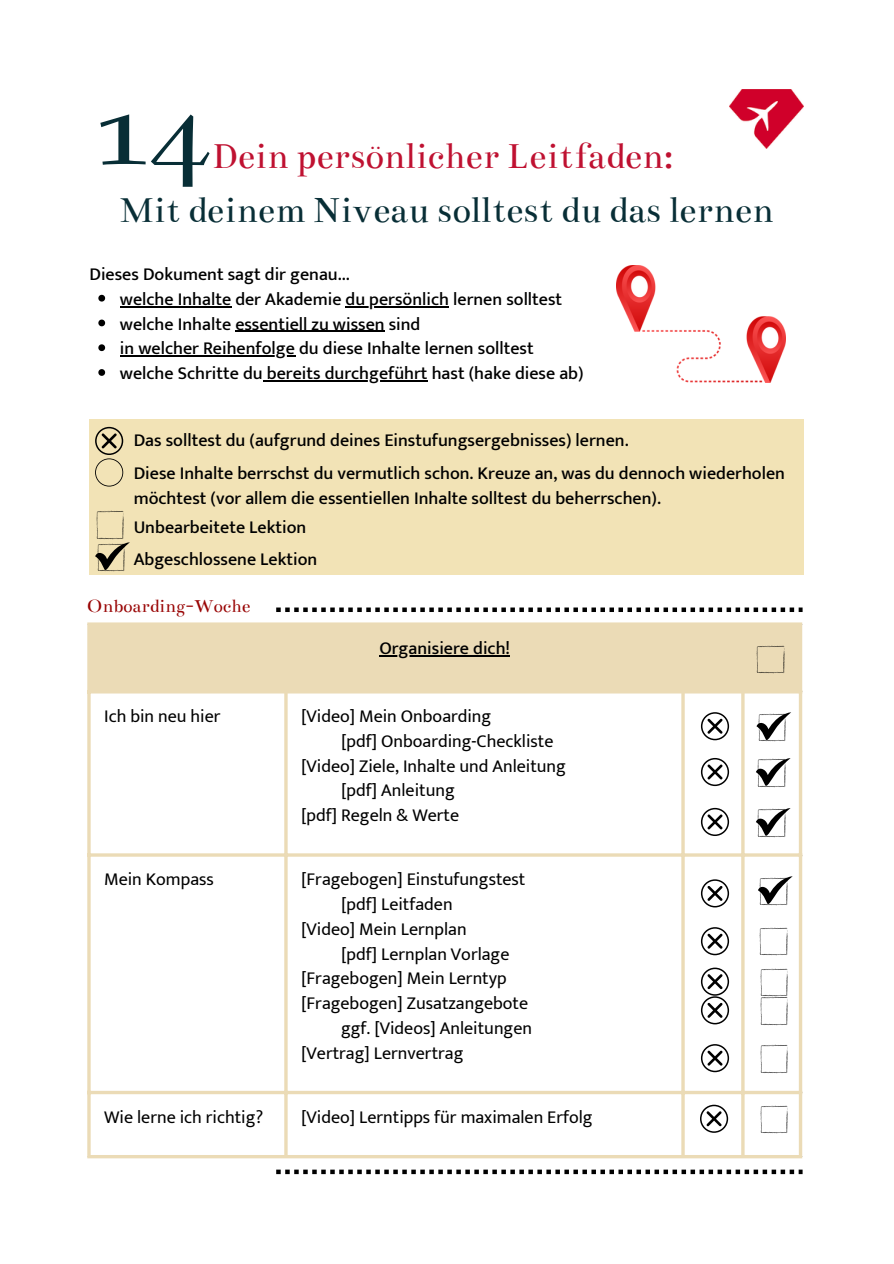
<style>
.page{position:relative;width:894px;height:1264px;background:#fff}
.page>*{position:absolute;margin:0;border:0;box-sizing:border-box;transform-origin:0 0}
.t1{font:119.85px "Bentham";color:#082e36}
.t2{font:39px/54px "Bentham";color:#082e36;text-align:center}
.t3{font:19.5px "Bentham";color:#990505}
.t4{font:500 18px/24.8px "Mukta Vaani";color:#000}
.t5{font:18px "Mukta Vaani";color:#000}
.s1{color:#bf1131}
</style>
<div class="page">
<img style="left:729px;top:89px;width:74px;height:60px">
<div style="left:89px;top:624px;width:711px;height:68px;background:#ebdbb6"></div>
<hr style="left:379px;top:655px;width:131px;height:1px;background:#000">
<svg style="left:87px;top:626px;width:4px;height:528px;background:#eddfc0"></svg>
<hr style="left:284px;top:693px;width:3px;height:461px;background:#ebdbb6">
<hr style="left:681px;top:693px;width:3px;height:461px;background:#ebdbb6">
<hr style="left:741px;top:693px;width:3px;height:461px;background:#ebdbb6">
<svg style="left:798px;top:626px;width:4px;height:528px;fill:#ebdbb6"></svg>
<svg style="left:87px;top:622px;width:715px;height:4px;fill:#ebdbb6"></svg>
<hr style="left:87px;top:690px;width:715px;height:3px;background:#ebdbb6">
<hr style="left:87px;top:853px;width:715px;height:3px;background:#ebdbb6">
<svg style="left:87px;top:1090px;width:715px;height:4px;fill:#ebdbb6"></svg>
<svg style="left:87px;top:1154px;width:715px;height:4px;fill:#ebdbb6"></svg>
<svg style="left:276px;top:607px;width:526px;height:5px"></svg>
<img style="left:616px;top:265px;width:169px;height:117px">
<img style="left:759px;top:927px;width:28px;height:28px">
<img style="left:760px;top:968px;width:28px;height:57px">
<div style="left:89px;top:419px;width:714px;height:155px;background:#f2e3b6"></div>
<img style="left:97px;top:570px;width:28px;height:1px">
<svg style="left:95px;top:542px;width:35px;height:28px"></svg>
<img style="left:760px;top:1105px;width:28px;height:28px">
<svg style="left:700px;top:712px;width:28px;height:28px"></svg>
<svg style="left:700px;top:758px;width:28px;height:28px"></svg>
<svg style="left:700px;top:807px;width:28px;height:29px"></svg>
<svg style="left:700px;top:879px;width:28px;height:28px"></svg>
<svg style="left:700px;top:927px;width:28px;height:28px"></svg>
<svg style="left:700px;top:967px;width:28px;height:57px"></svg>
<svg style="left:700px;top:1104px;width:28px;height:28px"></svg>
<svg style="left:95px;top:427px;width:28px;height:59px"></svg>
<img style="left:96px;top:510px;width:28px;height:29px">
<img style="left:760px;top:904px;width:27px;height:1px">
<svg style="left:758px;top:876px;width:34px;height:28px"></svg>
<svg style="left:276px;top:1169px;width:526px;height:5px"></svg>
<svg style="left:98px;top:295px;width:7px;height:6px"></svg>
<hr style="left:120px;top:306px;width:111px;height:1px;background:#000">
<hr style="left:345px;top:306px;width:104px;height:1px;background:#000">
<svg style="left:98px;top:319px;width:7px;height:7px"></svg>
<hr style="left:235px;top:331px;width:149px;height:1px;background:#000">
<svg style="left:98px;top:344px;width:7px;height:7px"></svg>
<hr style="left:120px;top:355px;width:175px;height:2px;background:#000">
<svg style="left:98px;top:369px;width:7px;height:7px"></svg>
<hr style="left:263px;top:380px;width:164px;height:1px;background:#000">
<img style="left:756px;top:645px;width:28px;height:28px">
<img style="left:758px;top:740px;width:28px;height:1px">
<svg style="left:756px;top:712px;width:35px;height:28px"></svg>
<img style="left:758px;top:786px;width:27px;height:1px">
<svg style="left:756px;top:758px;width:34px;height:28px"></svg>
<img style="left:758px;top:836px;width:27px;height:1px">
<svg style="left:756px;top:808px;width:34px;height:28px"></svg>
<svg style="left:700px;top:1044px;width:28px;height:28px"></svg>
<img style="left:760px;top:1044px;width:28px;height:29px">
<p class="t1" style="left:90px;top:62px;width:121px">14</p>
<p class="t2" style="left:120px;top:129px;width:655px"><span class="s1">Dein persönlicher Leitfaden:<br></span>Mit deinem Niveau solltest du das lernen</p>
<p class="t4" style="left:89px;top:261px;width:262px">Dieses Dokument sagt dir genau...</p>
<p class="t4" style="left:120px;top:286px;width:443px">welche Inhalte der Akademie du persönlich lernen solltest</p>
<p class="t4" style="left:120px;top:311px;width:302px">welche Inhalte essentiell zu wissen sind</p>
<p class="t4" style="left:120px;top:336px;width:415px">in welcher Reihenfolge du diese Inhalte lernen solltest</p>
<p class="t4" style="left:120px;top:360px;width:465px">welche Schritte du bereits durchgeführt hast (hake diese ab)</p>
<p class="t4" style="left:134px;top:427px;width:496px">Das solltest du (aufgrund deines Einstufungsergebnisses) lernen.</p>
<p class="t4" style="left:134px;top:460px;width:652px">Diese Inhalte berrschst du vermutlich schon. Kreuze an, was du dennoch wiederholen möchtest (vor allem die essentiellen Inhalte solltest du beherrschen).</p>
<p class="t4" style="left:134px;top:514px;width:174px">Unbearbeitete Lektion</p>
<p class="t4" style="left:134px;top:546px;width:185px">Abgeschlossene Lektion</p>
<p class="t3" style="left:87px;top:595px;width:164px">Onboarding-Woche</p>
<p class="t4" style="left:379px;top:635px;width:132px">Organisiere dich!</p>
<h1 class="t5" style="left:104px;top:705px;width:118px">Ich bin neu hier</h1>
<h2 class="t5" style="left:301px;top:705px;width:191px">[Video] Mein Onboarding</h2>
<p class="t5" style="left:341px;top:730px;width:214px">[pdf] Onboarding-Checkliste</p>
<p class="t5" style="left:301px;top:755px;width:266px">[Video] Ziele, Inhalte und Anleitung</p>
<p class="t5" style="left:341px;top:779px;width:115px">[pdf] Anleitung</p>
<p class="t5" style="left:301px;top:804px;width:160px">[pdf] Regeln &amp; Werte</p>
<p class="t5" style="left:104px;top:868px;width:111px">Mein Kompass</p>
<p class="t5" style="left:301px;top:868px;width:226px">[Fragebogen] Einstufungstest</p>
<p class="t5" style="left:341px;top:893px;width:113px">[pdf] Leitfaden</p>
<p class="t5" style="left:301px;top:918px;width:167px">[Video] Mein Lernplan</p>
<h2 class="t5" style="left:341px;top:942px;width:170px">[pdf] Lernplan Vorlage</h2>
<h2 class="t5" style="left:301px;top:967px;width:207px">[Fragebogen] Mein Lerntyp</h2>
<h2 class="t5" style="left:301px;top:992px;width:228px">[Fragebogen] Zusatzangebote</h2>
<p class="t5" style="left:341px;top:1017px;width:192px">ggf. [Videos] Anleitungen</p>
<p class="t5" style="left:301px;top:1041px;width:164px">[Vertrag] Lernvertrag</p>
<h2 class="t5" style="left:104px;top:1106px;width:161px">Wie lerne ich richtig?</h2>
<p class="t5" style="left:301px;top:1106px;width:293px">[Video] Lerntipps für maximalen Erfolg</p>
</div>
